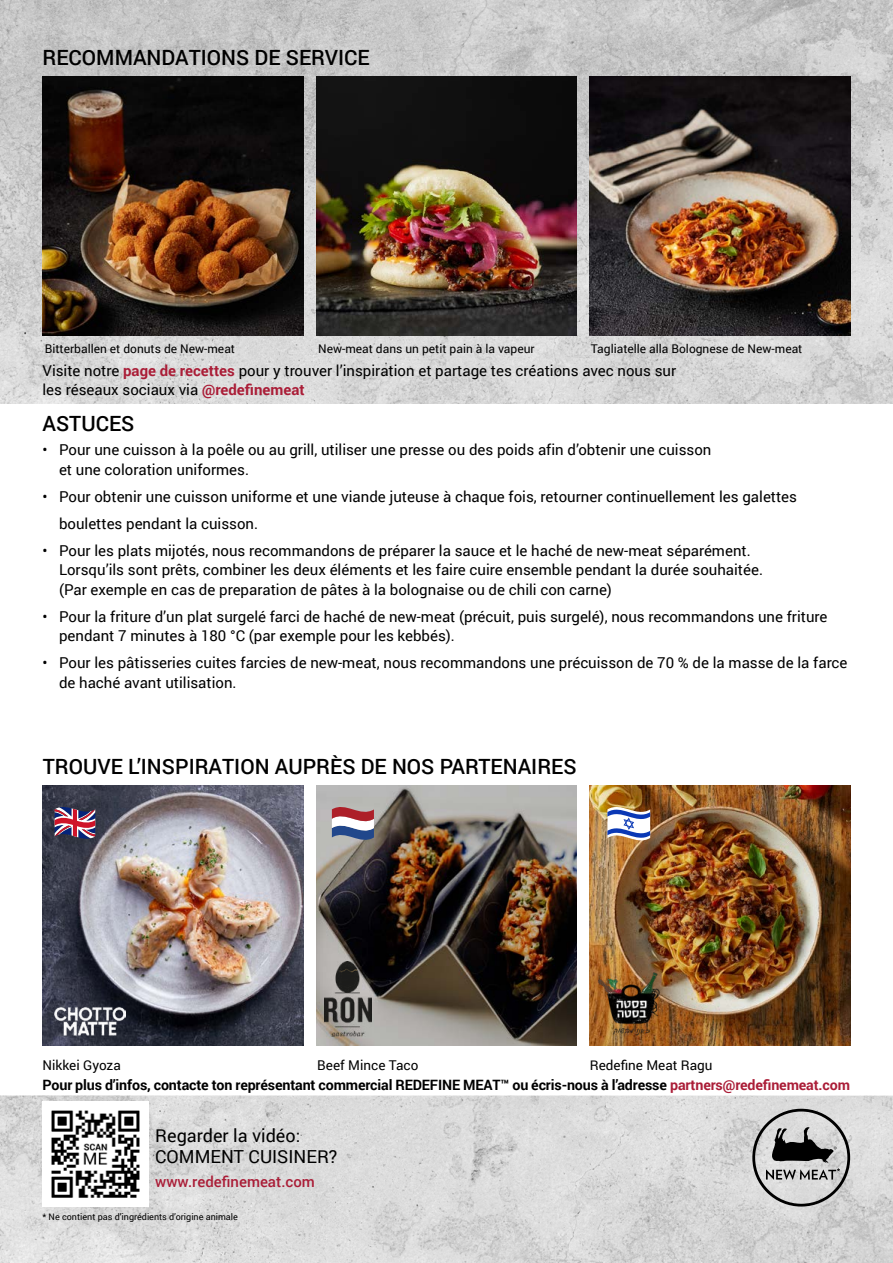
<style>
.page{position:relative;width:893px;height:1263px;background:#fff}
.page>*{position:absolute;margin:0;border:0;box-sizing:border-box;transform-origin:0 0}
.t1{font:500 21px "Roboto";color:#000}
.t2{font:18px/21px "Roboto";color:#000}
.t3{font:15px/19.5px "Roboto";color:#000}
.t4{font:500 15px "Roboto";color:#aa1d37}
.t5{font:700 14.25px "Roboto";letter-spacing:-.01em;color:#000}
.t6{font:13.5px "Roboto";color:#000}
.t7{font:12px "Roboto";color:#000}
.t8{font:9px "Roboto";color:#000}
.s1{font-weight:700;color:#aa1d37}
.s2{color:#aa1d37}
</style>
<div class="page">
<img style="left:43px;top:786px;width:261px;height:259px">
<img style="left:590px;top:786px;width:260px;height:259px">
<img style="left:316px;top:786px;width:261px;height:259px">
<img style="left:0;top:1095px;width:893px;height:168px">
<img style="left:0;top:0;width:893px;height:404px">
<img style="left:43px;top:77px;width:261px;height:259px">
<img style="left:590px;top:77px;width:260px;height:259px">
<img style="left:316px;top:77px;width:261px;height:259px">
<img style="left:43px;top:1101px;width:105px;height:105px">
<img style="left:598px;top:972px;width:71px;height:64px">
<svg style="left:752px;top:1108px;width:99px;height:98px;background:#a7a7a7"></svg>
<img style="left:324px;top:962px;width:48px;height:74px">
<img style="left:54px;top:1005px;width:71px;height:31px">
<svg style="left:55px;top:806px;width:40px;height:33px"></svg>
<svg style="left:332px;top:805px;width:42px;height:37px"></svg>
<svg style="left:607px;top:801px;width:43px;height:45px"></svg>
<h1 class="t1" style="left:43px;top:45px;width:329px">RECOMMANDATIONS DE SERVICE</h1>
<p class="t7" style="left:45px;top:343px;width:192px">Bitterballen et donuts de New-meat</p>
<p class="t7" style="left:318px;top:343px;width:218px">New-meat dans un petit pain à la vapeur</p>
<p class="t7" style="left:591px;top:343px;width:213px">Tagliatelle alla Bolognese de New-meat</p>
<p class="t3" style="left:43px;top:362px;width:635px">Visite notre <span class="s1">page de recettes</span> pour y trouver l’inspiration et partage tes créations avec nous sur les réseaux sociaux via <span class="s1">@redefinemeat</span></p>
<h1 class="t1" style="left:43px;top:412px;width:93px">ASTUCES</h1>
<p class="t3" style="left:59px;top:441px;width:654px;text-indent:-16px">• Pour une cuisson à la poêle ou au grill, utiliser une presse ou des poids afin d’obtenir une cuisson et une coloration uniformes.</p>
<p class="t3" style="left:59px;top:484px;width:740px;line-height:27px;text-indent:-16px">• Pour obtenir une cuisson uniforme et une viande juteuse à chaque fois, retourner continuellement les galettes boulettes pendant la cuisson.</p>
<p class="t3" style="left:59px;top:542px;width:705px;text-indent:-16px">• Pour les plats mijotés, nous recommandons de préparer la sauce et le haché de new-meat séparément.<br>Lorsqu’ils sont prêts, combiner les deux éléments et les faire cuire ensemble pendant la durée souhaitée. (Par exemple en cas de preparation de pâtes à la bolognaise ou de chili con carne)</p>
<p class="t3" style="left:59px;top:606px;width:770px;text-indent:-16px">• Pour la friture d’un plat surgelé farci de haché de new-meat (précuit, puis surgelé), nous recommandons une friture pendant 7 minutes à 180 °C (par exemple pour les kebbés).</p>
<p class="t3" style="left:59px;top:653px;width:790px;text-indent:-16px">• Pour les pâtisseries cuites farcies de new-meat, nous recommandons une précuisson de 70 % de la masse de la farce de haché avant utilisation.</p>
<h1 class="t1" style="left:43px;top:754px;width:535px">TROUVE L’INSPIRATION AUPRÈS DE NOS PARTENAIRES</h1>
<p class="t6" style="left:43px;top:1059px;width:80px">Nikkei Gyoza</p>
<p class="t6" style="left:317px;top:1059px;width:103px">Beef Mince Taco</p>
<p class="t6" style="left:590px;top:1055px;width:124px">Redefine Meat Ragu</p>
<p class="t5" style="left:43px;top:1075px;width:809px">Pour plus d’infos, contacte ton représentant commercial REDEFINE MEAT™ ou écris-nous à l’adresse <span class="s2">partners@redefinemeat.com</span></p>
<p class="t2" style="left:155px;top:1126px;width:184px">Regarder la vidéo:<br>COMMENT CUISINER?</p>
<p class="t4" style="left:155px;top:1170px;width:161px">www.redefinemeat.com</p>
<p class="t8" style="left:43px;top:1213px;width:197px">* Ne contient pas d’ingrédients d’origine animale</p>
</div>
